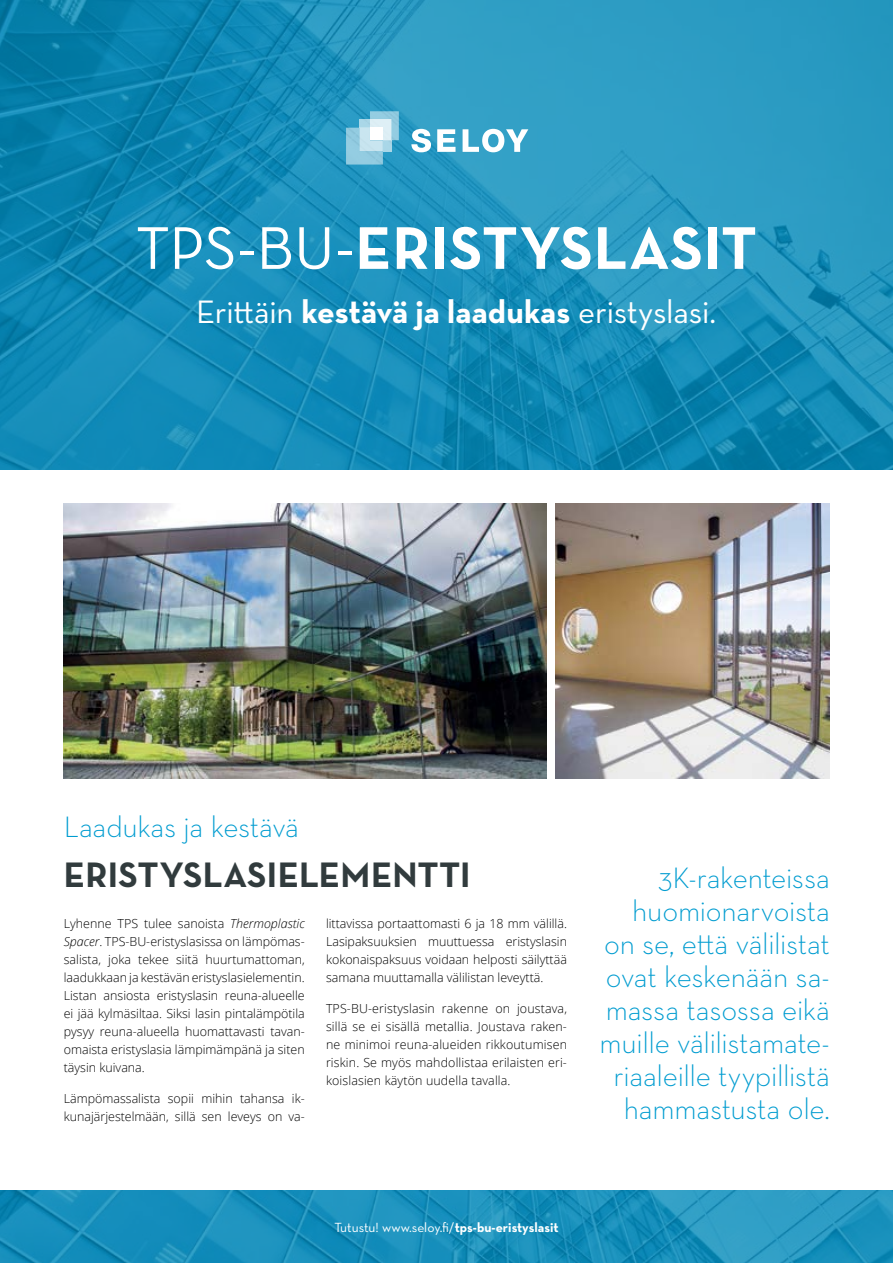
<style>
.page{position:relative;width:893px;height:1263px;background:#fff}
.page>*{position:absolute;margin:0;border:0;box-sizing:border-box;transform-origin:0 0}
.t1{font:700 61.2px "Neutraface Text";letter-spacing:.01em;color:#fff}
.t2{font:700 36px "Neutraface Text";letter-spacing:.005em;color:#313b3d}
.t3{font:33px "Neutraface Text";letter-spacing:-.01em;color:#fff}
.t4{font:300 30px/33px "Neutraface Text";letter-spacing:-.01em;color:#009cd0;text-align:right}
.t5{font:13.5px "Neutraface Text";color:#fff}
.t6{font:300 12.45px/18px "Open Sans";color:#000;text-align:justify}
.s1{font-weight:400}
.s2{font-weight:700}
.s3{font-style:italic}
</style>
<div class="page">
<img style="left:0;top:0;width:893px;height:470px">
<img style="left:0;top:1191px;width:893px;height:72px">
<img style="left:556px;top:504px;width:273px;height:274px">
<img style="left:64px;top:504px;width:483px;height:274px">
<svg style="left:411px;top:129px;width:20px;height:23px"></svg>
<svg style="left:437px;top:129px;width:18px;height:23px"></svg>
<svg style="left:463px;top:129px;width:65px;height:23px"></svg>
<svg style="left:346px;top:111px;width:53px;height:54px;background:#90cadf"></svg>
<h1 class="t1" style="left:136px;top:209px;width:623px"><span class="s1">TPS-BU-</span>ERISTYSLASIT</h1>
<h3 class="t3" style="left:196px;top:291px;width:521px">Erittäin <span class="s2">kestävä ja laadukas</span> eristyslasi.</h3>
<h3 class="t4" style="left:64px;top:810px;width:237px">Laadukas ja kestävä</h3>
<h2 class="t2" style="left:64px;top:852px;width:408px">ERISTYSLASIELEMENTTI</h2>
<p class="t6" style="left:64px;top:914px;width:242px">Lyhenne TPS tulee sanoista <span class="s3">Thermoplastic Spacer</span>. TPS-BU-eristyslasissa on lämpömas&shy;salista, joka tekee siitä huurtumattoman, laadukkaan ja kestävän eristyslasielementin.<br>Listan ansiosta eristyslasin reuna-alueelle ei jää kylmäsiltaa. Siksi lasin pintalämpötila pysyy reuna-alueella huomattavasti tavan&shy;omaista eristyslasia lämpimämpänä ja siten täysin kuivana.</p>
<p class="t6" style="left:64px;top:1089px;width:242px">Lämpömassalista sopii mihin tahansa ik&shy;kunajärjestelmään, sillä sen leveys on va-</p>
<p class="t6" style="left:326px;top:914px;width:242px">littavissa portaattomasti 6 ja 18 mm välillä.<br>Lasipaksuuksien muuttuessa eristyslasin kokonaispaksuus voidaan helposti säilyttää samana muuttamalla välilistan leveyttä.</p>
<p class="t6" style="left:326px;top:999px;width:242px">TPS-BU-eristyslasin rakenne on joustava, sillä se ei sisällä metallia. Joustava raken&shy;ne minimoi reuna-alueiden rikkoutumisen riskin. Se myös mahdollistaa erilaisten eri&shy;koislasien käytön uudella tavalla.</p>
<h3 class="t4" style="left:600px;top:861px;width:232px">3K-rakenteissa huomionarvoista on se, että välilistat ovat keskenään sa&shy;massa tasossa eikä muille välilistamate&shy;riaaleille tyypillistä hammastusta ole.</h3>
<p class="t5" style="left:334px;top:1219px;width:226px">Tutustu! www.seloy.fi/<span class="s2">tps-bu-eristyslasit</span></p>
</div>
